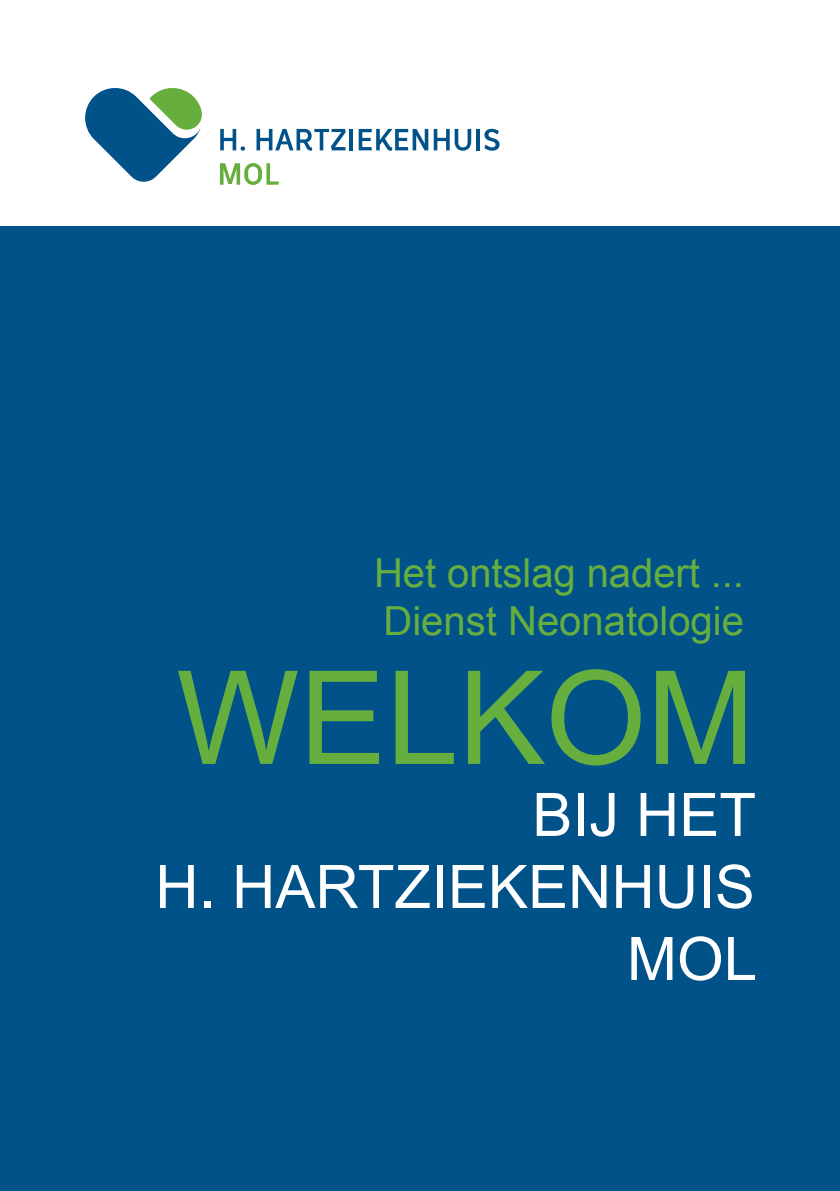
<style>
.page{position:relative;width:840px;height:1191px;background:#fff}
.page>*{position:absolute;margin:0;border:0;box-sizing:border-box;transform-origin:0 0}
.t1{font:130px "Arial";color:#66af3f}
.t2{font:60px/72px "Arial";color:#fff;text-align:right}
.t3{font:40px/48px "Arial";color:#66af3f}
</style>
<div class="page">
<div style="left:0;top:227px;width:839px;height:964px;background:#005288"></div>
<svg style="left:85px;top:88px;width:117px;height:94px"></svg>
<svg style="left:220px;top:129px;width:25px;height:22px"></svg>
<svg style="left:256px;top:129px;width:89px;height:22px"></svg>
<hr style="left:349px;top:129px;width:4px;height:21px;background:#005288">
<svg style="left:358px;top:129px;width:113px;height:22px"></svg>
<hr style="left:476px;top:129px;width:3px;height:21px;background:#005288">
<svg style="left:484px;top:129px;width:15px;height:22px"></svg>
<svg style="left:220px;top:163px;width:59px;height:22px"></svg>
<p class="t3" style="left:374px;top:549px;width:371px">Het ontslag nadert ...<br>Dienst Neonatologie</p>
<h1 class="t1" style="left:176px;top:633px;width:579px">WELKOM</h1>
<h2 class="t2" style="left:155px;top:779px;width:603px">BIJ HET<br>H. HARTZIEKENHUIS<br>MOL</h2>
</div>
